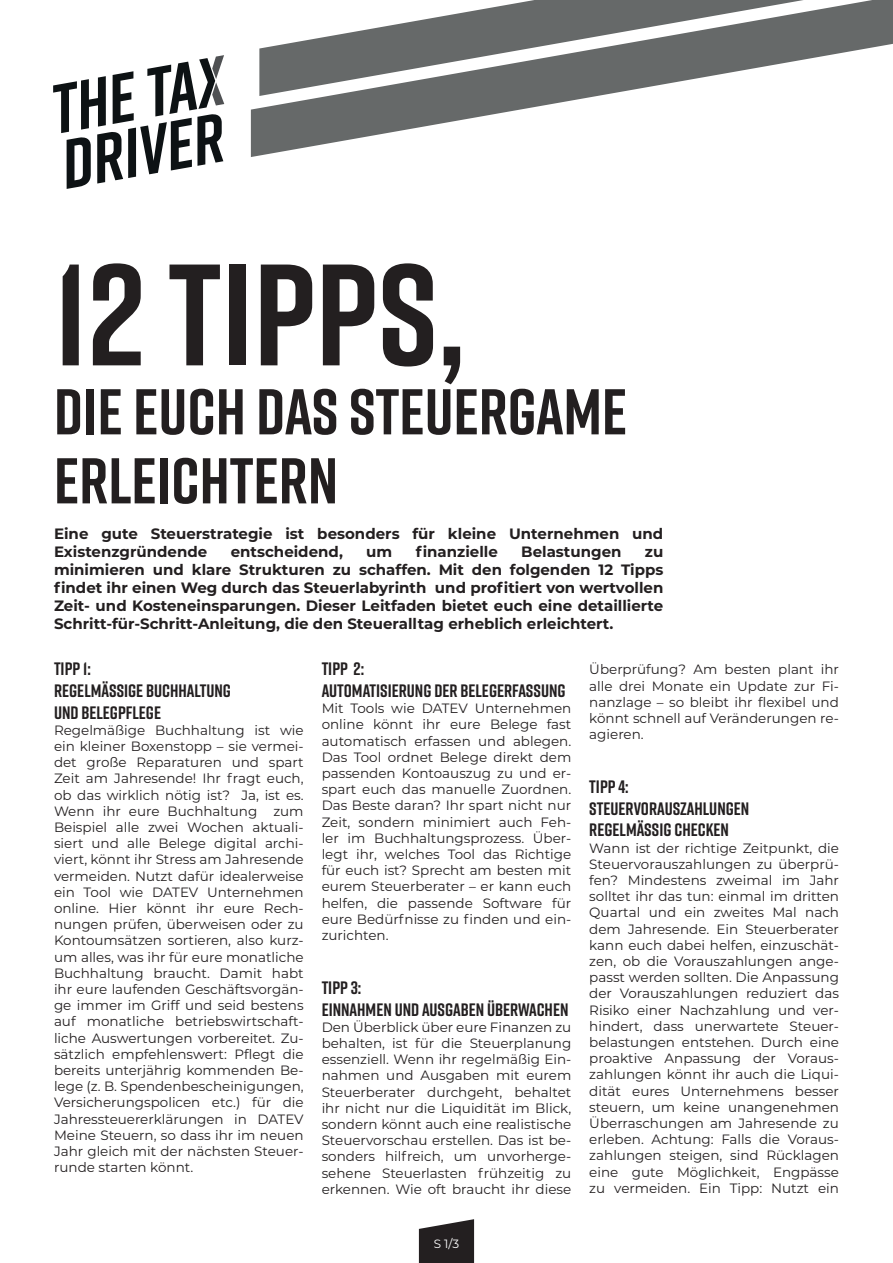
<style>
.page{position:relative;width:893px;height:1263px;background:#fff}
.page>*{position:absolute;margin:0;border:0;box-sizing:border-box;transform-origin:0 0}
.t1{font:700 144px "Rift";color:#231f20}
.t2{font:700 64.5px/69px "Rift";color:#231f20}
.t3{font:700 18px/21.6px "Rift";color:#231f20}
.t4{font:700 15px/18px "Montserrat";color:#231f20}
.t5{font:13.5px/16.2px "Montserrat";color:#231f20;text-align:justify}
.t6{font:12px "Montserrat";color:#fff}
</style>
<div class="page">
<svg style="left:251px;top:0;width:642px;height:157px"></svg>
<svg style="left:259px;top:0;width:545px;height:96px;fill:#666969"></svg>
<svg style="left:419px;top:1219px;width:55px;height:44px;background:#3c3839"></svg>
<svg style="left:53px;top:55px;width:171px;height:134px"></svg>
<h1 class="t1" style="left:54px;top:212px;width:413px">12 TIPPS,</h1>
<h2 class="t2" style="left:54px;top:376px;width:575px">DIE EUCH DAS STEUERGAME<br>ERLEICHTERN</h2>
<p class="t4" style="left:54px;top:524px;width:611px">Eine gute Steuerstrategie ist besonders für kleine Unternehmen und<br>Existenzgründende</p>
<p class="t4" style="left:231px;top:542px;width:114px">entscheidend,</p>
<p class="t4" style="left:366px;top:542px;width:28px">um</p>
<p class="t4" style="left:416px;top:542px;width:84px">finanzielle</p>
<p class="t4" style="left:521px;top:542px;width:102px">Belastungen</p>
<p class="t4" style="left:54px;top:542px;width:611px;text-align:justify;text-indent:591px">zu minimieren und klare Strukturen zu schaffen. Mit den folgenden 12 Tipps findet ihr einen Weg durch das Steuerlabyrinth und profitiert von wertvollen Zeit- und Kosteneinsparungen. Dieser Leitfaden bietet euch eine detaillierte Schritt-für-Schritt-Anleitung, die den Steueralltag erheblich erleichtert.</p>
<h3 class="t3" style="left:54px;top:658px;width:179px">TIPP 1:<br>REGELMÄßIGE BUCHHALTUNG<br>UND BELEGPFLEGE</h3>
<p class="t5" style="left:54px;top:721px;width:251px">Regelmäßige Buchhaltung ist wie ein kleiner Boxenstopp – sie vermei&shy;det große Reparaturen und spart Zeit am Jahresende! Ihr fragt euch, ob das wirklich nötig ist? Ja, ist es.<br>Wenn ihr eure Buchhaltung zum Beispiel alle zwei Wochen aktuali&shy;siert und alle Belege digital archi&shy;viert, könnt ihr Stress am Jahresende vermeiden. Nutzt dafür idealerweise ein Tool wie DATEV Unternehmen online. Hier könnt ihr eure Rech&shy;nungen prüfen, überweisen oder zu Kontoumsätzen sortieren, also kurz&shy;um alles, was ihr für eure monatliche Buchhaltung braucht. Damit habt ihr eure laufenden Geschäftsvorgän&shy;ge immer im Griff und seid bestens auf monatliche betriebswirtschaft&shy;liche Auswertungen vorbereitet. Zu&shy;sätzlich empfehlenswert: Pflegt die bereits unterjährig kommenden Be&shy;lege (z. B. Spendenbescheinigungen, Versicherungspolicen etc.) für die Jahressteuererklärungen in DATEV Meine Steuern, so dass ihr im neuen Jahr gleich mit der nächsten Steuer&shy;runde starten könnt.</p>
<h3 class="t3" style="left:322px;top:658px;width:245px">TIPP 2:<br>AUTOMATISIERUNG DER BELEGERFASSUNG</h3>
<p class="t5" style="left:322px;top:700px;width:251px">Mit Tools wie DATEV Unternehmen online könnt ihr eure Belege fast automatisch erfassen und ablegen.<br>Das Tool ordnet Belege direkt dem passenden Kontoauszug zu und er&shy;spart euch das manuelle Zuordnen.<br>Das Beste daran? Ihr spart nicht nur Zeit, sondern minimiert auch Feh&shy;ler im Buchhaltungsprozess. Über&shy;legt ihr, welches Tool das Richtige für euch ist? Sprecht am besten mit eurem Steuerberater – er kann euch helfen, die passende Software für eure Bedürfnisse zu finden und ein&shy;zurichten.</p>
<h3 class="t3" style="left:322px;top:976px;width:248px">TIPP 3:<br>EINNAHMEN UND AUSGABEN ÜBERWACHEN</h3>
<p class="t5" style="left:322px;top:1018px;width:251px">Den Überblick über eure Finanzen zu behalten, ist für die Steuerplanung essenziell. Wenn ihr regelmäßig Ein&shy;nahmen und Ausgaben mit eurem Steuerberater durchgeht, behaltet ihr nicht nur die Liquidität im Blick, sondern könnt auch eine realistische Steuervorschau erstellen. Das ist be&shy;sonders hilfreich, um unvorherge&shy;sehene Steuerlasten frühzeitig zu erkennen. Wie oft braucht ihr diese</p>
<p class="t6" style="left:434px;top:1235px;width:27px">S 1/3</p>
<p class="t5" style="left:589px;top:661px;width:251px">Überprüfung? Am besten plant ihr alle drei Monate ein Update zur Fi&shy;nanzlage – so bleibt ihr flexibel und könnt schnell auf Veränderungen re&shy;agieren.</p>
<h3 class="t3" style="left:589px;top:776px;width:162px">TIPP 4:<br>STEUERVORAUSZAHLUNGEN<br>REGELMÄßIG CHECKEN</h3>
<p class="t5" style="left:589px;top:839px;width:251px">Wann ist der richtige Zeitpunkt, die Steuervorauszahlungen zu überprü&shy;fen? Mindestens zweimal im Jahr solltet ihr das tun: einmal im dritten Quartal und ein zweites Mal nach dem Jahresende. Ein Steuerberater kann euch dabei helfen, einzuschät&shy;zen, ob die Vorauszahlungen ange&shy;passt werden sollten. Die Anpassung der Vorauszahlungen reduziert das Risiko einer Nachzahlung und ver&shy;hindert, dass unerwartete Steuer&shy;belastungen entstehen. Durch eine proaktive Anpassung der Voraus&shy;zahlungen könnt ihr auch die Liqui&shy;dität eures Unternehmens besser steuern, um keine unangenehmen Überraschungen am Jahresende zu erleben. Achtung: Falls die Voraus&shy;zahlungen steigen, sind Rücklagen eine gute Möglichkeit, Engpässe zu vermeiden. Ein Tipp: Nutzt ein</p>
</div>
